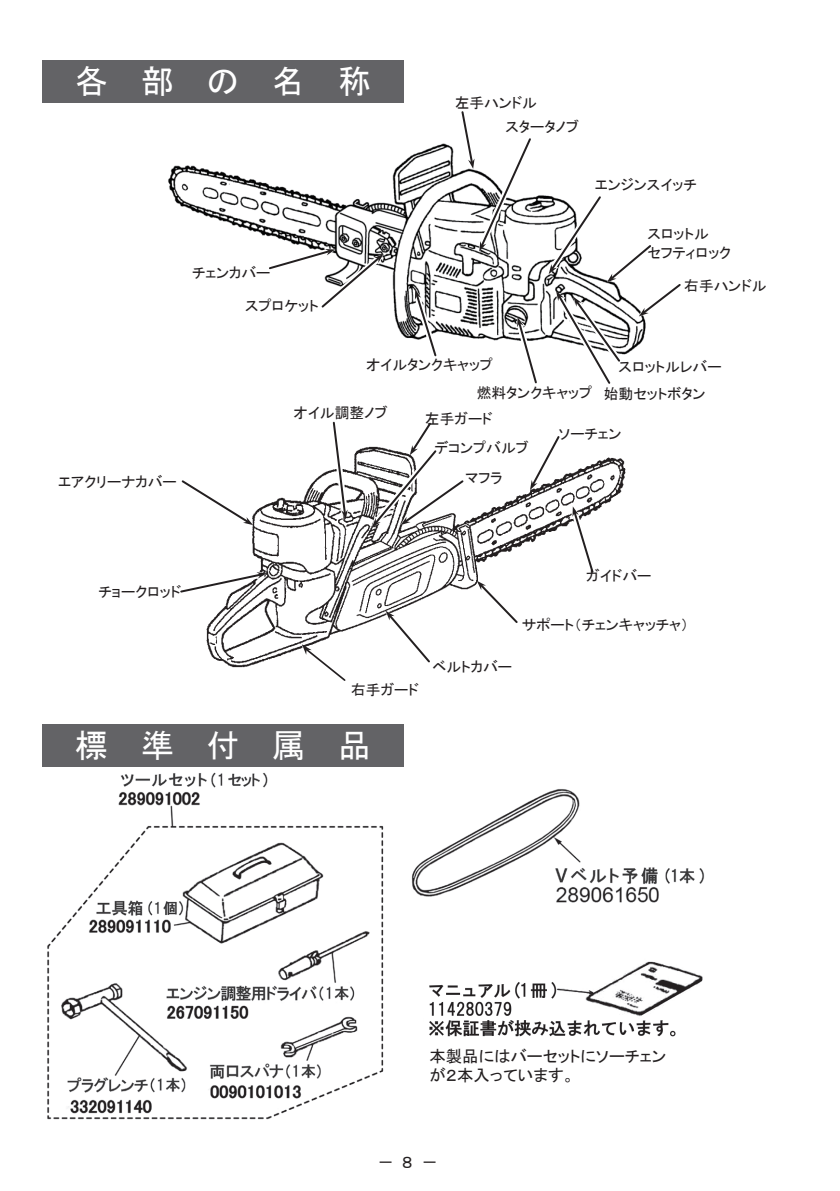
<style>
.page{position:relative;width:840px;height:1191px;background:#fff}
.page>*{position:absolute;margin:0;border:0;box-sizing:border-box;transform-origin:0 0}
.t1{font:32.8px "MS Gothic";letter-spacing:.995em;color:#fff}
.t2{font:16.4px/19.6px "MS P Gothic";color:#231f20}
.t3{font:14.8px/28px "MS P Gothic";color:#231f20}
</style>
<div class="page">
<div style="left:42px;top:60px;width:361px;height:42px;background:#636366"></div>
<div style="left:42px;top:723px;width:361px;height:43px;background:#636366"></div>
<img style="left:168px;top:143px;width:287px;height:196px">
<svg style="left:409px;top:289px;width:32px;height:68px"></svg>
<svg style="left:265px;top:244px;width:121px;height:69px"></svg>
<svg style="left:455px;top:111px;width:226px;height:273px"></svg>
<img style="left:206px;top:447px;width:420px;height:221px">
<svg style="left:327px;top:421px;width:24px;height:99px"></svg>
<svg style="left:181px;top:475px;width:74px;height:54px"></svg>
<svg style="left:298px;top:643px;width:53px;height:38px"></svg>
<svg style="left:473px;top:578px;width:50px;height:51px"></svg>
<svg style="left:567px;top:506px;width:31px;height:70px"></svg>
<svg style="left:180px;top:568px;width:87px;height:30px"></svg>
<svg style="left:382px;top:608px;width:53px;height:59px"></svg>
<svg style="left:525px;top:436px;width:40px;height:55px"></svg>
<svg style="left:368px;top:422px;width:100px;height:107px"></svg>
<img style="left:47px;top:772px;width:337px;height:348px">
<img style="left:429px;top:961px;width:274px;height:76px">
<img style="left:411px;top:789px;width:294px;height:114px">
<h1 class="t1" style="left:75px;top:65px;width:297px">各部の名称</h1>
<p class="t3" style="left:245px;top:256px;width:75px;line-height:32.4px;text-indent:-53px">チェンカバー<br>スプロケット</p>
<p class="t3" style="left:454px;top:89px;width:84px">左手ハンドル</p>
<p class="t3" style="left:505px;top:113px;width:75px">スタータノブ</p>
<p class="t3" style="left:594px;top:170px;width:103px">エンジンスイッチ</p>
<p class="t3" style="left:647px;top:224px;width:85px;line-height:19.4px">スロットル<br>セフティロック</p>
<p class="t3" style="left:683px;top:272px;width:84px">右手ハンドル</p>
<p class="t3" style="left:476px;top:350px;width:117px;text-indent:-110px">オイルタンクキャップ<br>燃料タンクキャップ</p>
<p class="t3" style="left:294px;top:398px;width:95px">オイル調整ノブ</p>
<p class="t3" style="left:424px;top:404px;width:69px">左手ガード</p>
<p class="t3" style="left:618px;top:352px;width:104px">スロットルレバー</p>
<p class="t3" style="left:603px;top:379px;width:103px">始動セットボタン</p>
<p class="t3" style="left:434px;top:433px;width:96px">デコンプバルブ</p>
<p class="t3" style="left:58px;top:467px;width:120px">エアクリーナカバー</p>
<p class="t3" style="left:465px;top:464px;width:39px">マフラ</p>
<p class="t3" style="left:558px;top:419px;width:65px">ソーチェン</p>
<p class="t3" style="left:98px;top:577px;width:84px">チョークロッド</p>
<p class="t3" style="left:585px;top:562px;width:67px">ガイドバー</p>
<p class="t3" style="left:351px;top:675px;width:69px">右手ガード</p>
<h1 class="t1" style="left:75px;top:728px;width:297px">標準付属品</h1>
<p class="t3" style="left:521px;top:610px;width:168px">サポート（チェンキャッチャ）</p>
<p class="t3" style="left:432px;top:652px;width:81px">ベルトカバー</p>
<p class="t2" style="left:429px;top:1046px;width:238px">本製品にはバーセットにソーチェンが２本入っています。</p>
<p class="t2" style="left:377px;top:1152px;width:62px">－８－</p>
</div>
